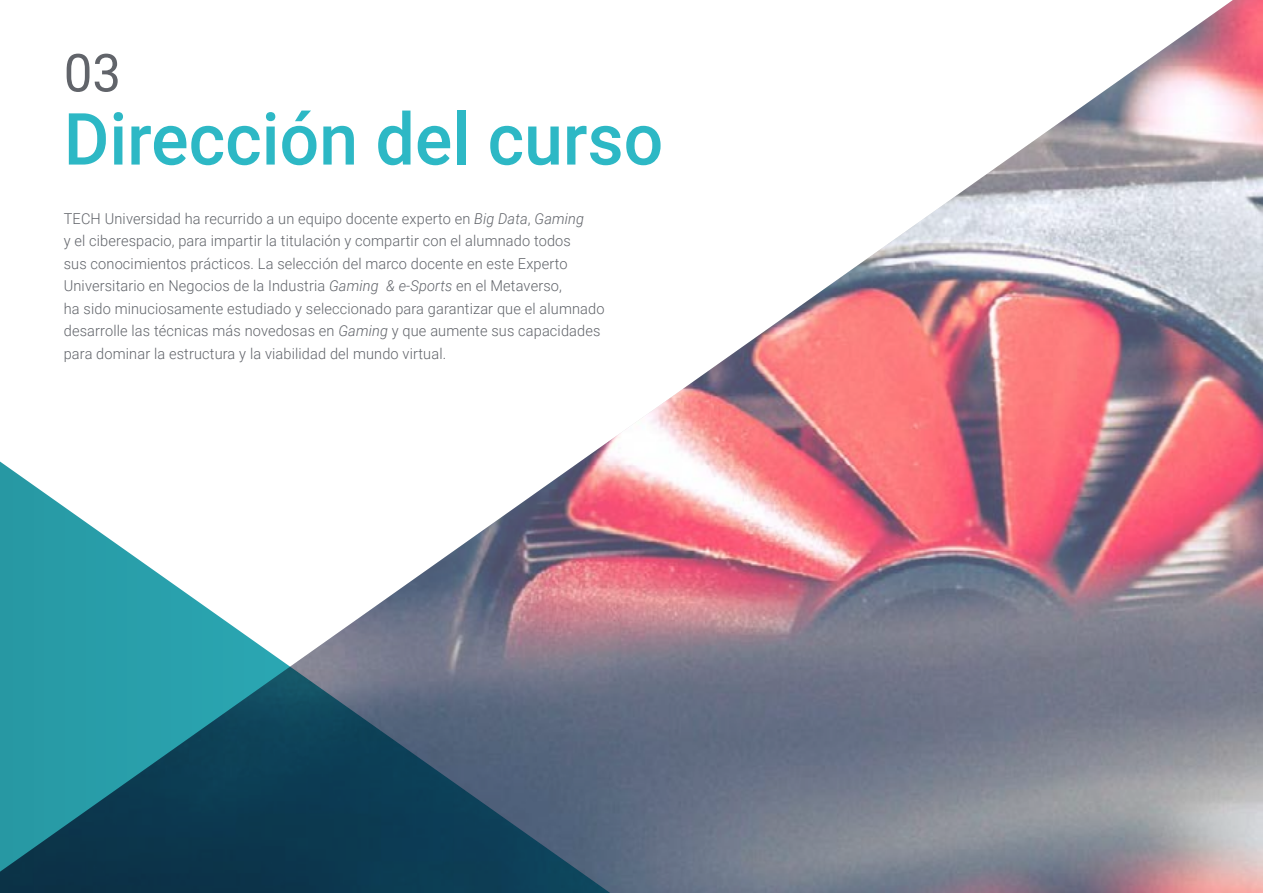
<style>
.page{position:relative;width:1263px;height:893px;background:#fff}
.page>*{position:absolute;margin:0;border:0;box-sizing:border-box;transform-origin:0 0}
.t1{font:500 72px "Roboto";color:#2db8c5}
.t2{font:52.5px "Roboto";color:#61646a}
.t3{font:300 15px/22.5px "Roboto";letter-spacing:.01em;color:#61646a}
.s1{font-style:italic}
</style>
<div class="page">
<img style="left:602px;top:0;width:661px;height:893px">
<svg style="left:0;top:446px;width:640px;height:447px"></svg>
<h2 class="t2" style="left:64px;top:36px;width:59px">03</h2>
<h1 class="t1" style="left:64px;top:89px;width:601px">Dirección del curso</h1>
<p class="t3" style="left:64px;top:207px;width:542px">TECH Universidad ha recurrido a un equipo docente experto en <span class="s1">Big Data</span>, <span class="s1">Gaming<br></span>y el ciberespacio, para impartir la titulación y compartir con el alumnado todos<br>sus conocimientos prácticos. La selección del marco docente en este Experto Universitario en Negocios de la Industria <span class="s1">Gaming &amp; e-Sports</span> en el Metaverso,<br>ha sido minuciosamente estudiado y seleccionado para garantizar que el alumnado desarrolle las técnicas más novedosas en <span class="s1">Gaming</span> y que aumente sus capacidades para dominar la estructura y la viabilidad del mundo virtual.</p>
</div>
